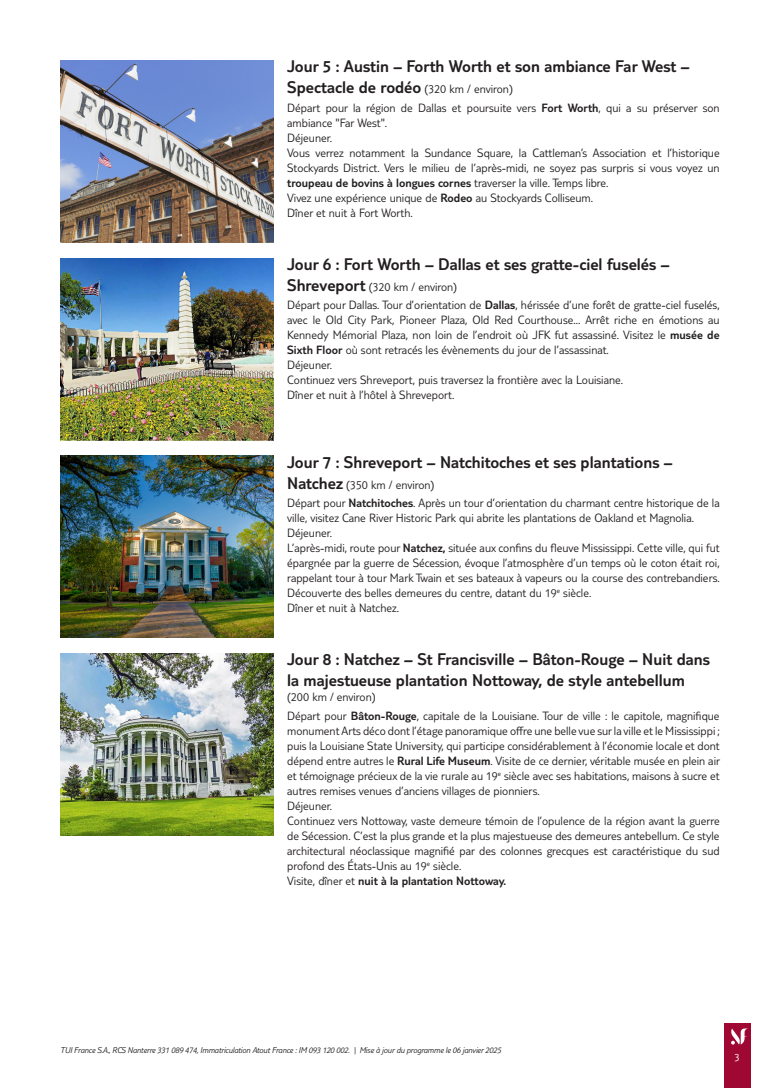
<style>
.page{position:relative;width:780px;height:1088px;background:#fff}
.page>*{position:absolute;margin:0;border:0;box-sizing:border-box;transform-origin:0 0}
.t1{font:300 17.5px/21px "TUI Type";color:#231f20}
.t2{font:300 12.5px/15px "TUI Type";color:#231f20}
.t3{font:300 11.25px "TUI Type";color:#fff}
.t4{font:italic 300 8.75px "TUI Type";letter-spacing:-.02em;color:#231f20}
.s1{font-size:12.5px}
.s2{font-style:inherit}
.s3{font-size:17.5px}
</style>
<div class="page">
<div style="left:724px;top:1023px;width:26px;height:65px;background:#9e0832"></div>
<svg style="left:731px;top:1028px;width:17px;height:16px"></svg>
<img style="left:60px;top:60px;width:213px;height:182px">
<img style="left:60px;top:258px;width:213px;height:182px">
<img style="left:60px;top:456px;width:213px;height:182px">
<img style="left:60px;top:654px;width:213px;height:182px">
<h1 class="t1" style="left:287px;top:55px;width:404px">Jour 5 : Austin – Forth Worth et son ambiance Far West –<br>Spectacle de rodéo <span class="s1">(320 km / environ)</span></h1>
<p class="t2" style="left:287px;top:100px;width:434px">Départ pour la région de Dallas et poursuite vers <span class="s2">Fort Worth</span>, qui a su préserver son ambiance "Far West".<br>Déjeuner.<br>Vous verrez notamment la Sundance Square, la Cattleman’s Association et l’historique Stockyards District. Vers le milieu de l’après-midi, ne soyez pas surpris si vous voyez un <span class="s2">troupeau de bovins à longues cornes</span> traverser la ville. Temps libre.<br>Vivez une expérience unique de <span class="s2">Rodeo</span> au Stockyards Colliseum.<br>Dîner et nuit à Fort Worth.</p>
<h1 class="t1" style="left:287px;top:253px;width:384px">Jour 6 : Fort Worth – Dallas et ses gratte-ciel fuselés –</h1>
<p class="t2" style="left:287px;top:277px;width:434px;line-height:18.5px"><span class="s3">Shreveport</span> (320 km / environ)<br>Départ pour Dallas. Tour d’orientation de <span class="s2">Dallas</span>, hérissée d’une forêt de gratte-ciel fuselés,</p>
<p class="t2" style="left:287px;top:312px;width:434px">avec le Old City Park, Pioneer Plaza, Old Red Courthouse... Arrêt riche en émotions au Kennedy Mémorial Plaza, non loin de l’endroit où JFK fut assassiné. Visitez le <span class="s2">musée de Sixth Floor</span> où sont retracés les évènements du jour de l’assassinat.<br>Déjeuner.<br>Continuez vers Shreveport, puis traversez la frontière avec la Louisiane.<br>Dîner et nuit à l’hôtel à Shreveport.</p>
<h1 class="t1" style="left:287px;top:451px;width:387px">Jour 7 : Shreveport – Natchitoches et ses plantations –</h1>
<p class="t2" style="left:287px;top:475px;width:434px;line-height:18.5px"><span class="s3">Natchez</span> (350 km / environ)<br>Départ pour <span class="s2">Natchitoches</span>. Après un tour d’orientation du charmant centre historique de la</p>
<p class="t2" style="left:287px;top:510px;width:434px">ville, visitez Cane River Historic Park qui abrite les plantations de Oakland et Magnolia.<br>Déjeuner.<br>L’après-midi, route pour <span class="s2">Natchez,</span> située aux confins du fleuve Mississippi. Cette ville, qui fut épargnée par la guerre de Sécession, évoque l’atmosphère d’un temps où le coton était roi, rappelant tour à tour Mark Twain et ses bateaux à vapeurs ou la course des contrebandiers.<br>Découverte des belles demeures du centre, datant du 19<sup>e</sup> siècle.<br>Dîner et nuit à Natchez.</p>
<h1 class="t1" style="left:287px;top:649px;width:424px">Jour 8 : Natchez – St Francisville – Bâton-Rouge – Nuit dans la majestueuse plantation Nottoway, de style antebellum</h1>
<p class="t2" style="left:287px;top:688px;width:434px;line-height:18.5px">(200 km / environ)<br>Départ pour <span class="s2">Bâton-Rouge</span>, capitale de la Louisiane. Tour de ville : le capitole, magnifique</p>
<p class="t2" style="left:287px;top:723px;width:434px">monument Arts déco dont l’étage panoramique offre une belle vue sur la ville et le Mississippi ; puis la Louisiane State University, qui participe considérablement à l’économie locale et dont dépend entre autres le <span class="s2">Rural Life Museum</span>. Visite de ce dernier, véritable musée en plein air et témoignage précieux de la vie rurale au 19<sup>e</sup> siècle avec ses habitations, maisons à sucre et autres remises venues d’anciens villages de pionniers.<br>Déjeuner.<br>Continuez vers Nottoway, vaste demeure témoin de l’opulence de la région avant la guerre de Sécession. C’est la plus grande et la plus majestueuse des demeures antebellum. Ce style architectural néoclassique magnifié par des colonnes grecques est caractéristique du sud profond des États-Unis au 19<sup>e</sup> siècle.<br>Visite, dîner et <span class="s2">nuit à la plantation Nottoway.</span></p>
<p class="t4" style="left:60px;top:1045px;width:442px">TUI France S.A., RCS Nanterre 331 089 474, Immatriculation Atout France : IM 093 120 002. | Mise à jour du programme le 06 janvier 2025</p>
<p class="t3" style="left:734px;top:1050px;width:7px">3</p>
</div>
